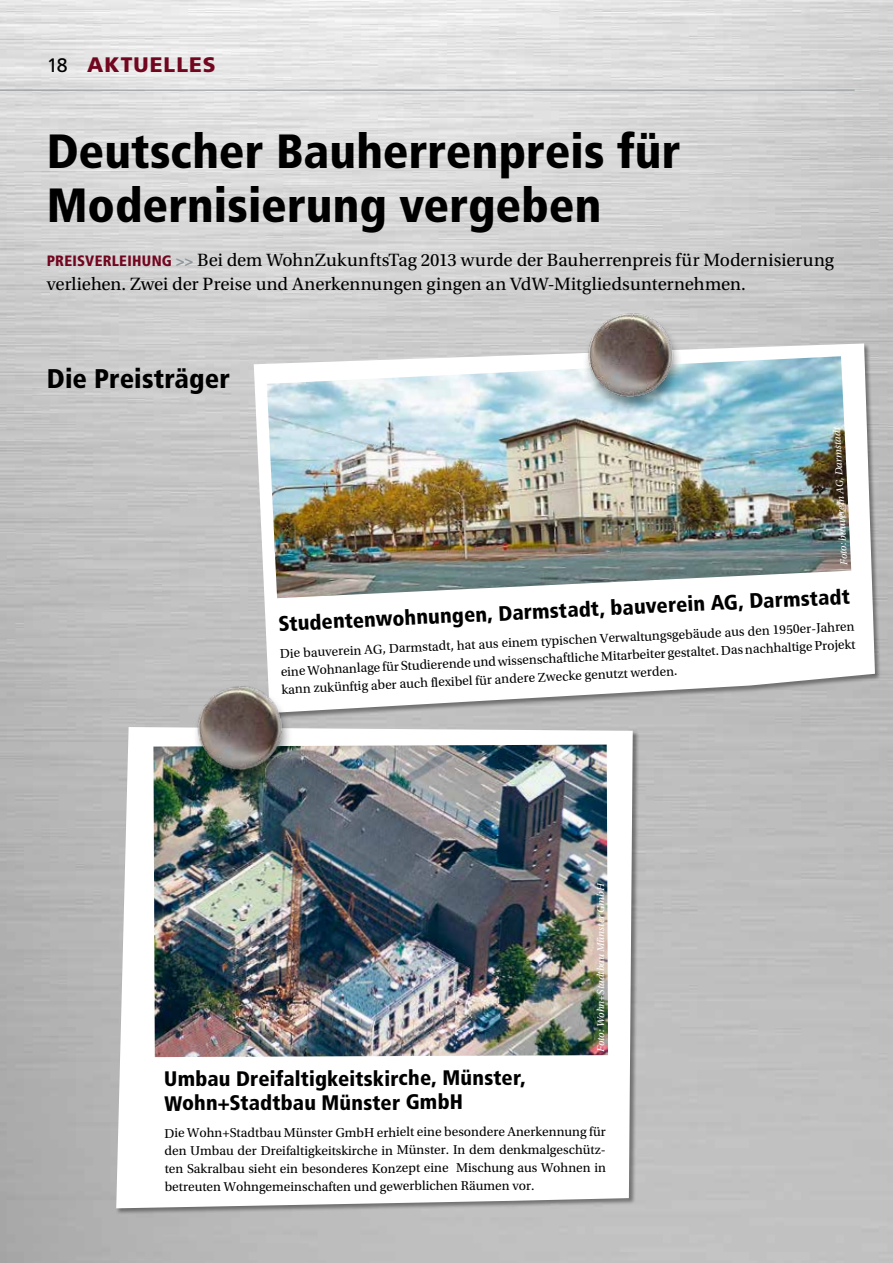
<style>
.page{position:relative;width:893px;height:1263px;background:#fff}
.page>*{position:absolute;margin:0;border:0;box-sizing:border-box;transform-origin:0 0}
.t1{font:900 condensed 48px/54px "Frutiger LT Std";color:#000}
.t2{font:900 condensed 27px "Frutiger LT Std";color:#000}
.t3{font:900 condensed 21px/24.3px "Frutiger LT Std";color:#000}
.t4{font:900 21px "Frutiger";letter-spacing:.05em;color:#72061f}
.t5{font:18.75px/24px "Utopia Std";letter-spacing:-.005em;color:#000}
.t6{font:13.5px/18.1px "Utopia Std";letter-spacing:-.005em;color:#000;text-align:justify}
.t7{font:italic 10.5px "Utopia Std";color:#fff}
.s1{font-weight:400;font-size:19.5px;color:#000}
.s2{font-family:"Frutiger LT Std";font-weight:900;font-stretch:condensed;font-size:15px;color:#72061f}
.s3{font-family:"Frutiger LT Std";font-weight:900;font-stretch:condensed;font-size:15px;color:#8d969b}
</style>
<div class="page">
<hr style="left:0;top:90px;width:855px;height:1px;background:#8d969b">
<div style="left:253px;top:343px;width:628px;height:377px;background:#000;opacity:.4"></div>
<svg style="left:254px;top:343px;width:621px;height:370px"></svg>
<img style="left:267px;top:356px;width:584px;height:242px">
<div style="left:116px;top:727px;width:523px;height:488px;background:#000;opacity:.4"></div>
<svg style="left:116px;top:727px;width:517px;height:481px"></svg>
<img style="left:153px;top:744px;width:455px;height:313px">
<img style="left:174px;top:674px;width:125px;height:117px">
<img style="left:568px;top:305px;width:117px;height:108px">
<h3 class="t4" style="left:47px;top:52px;width:169px"><span class="s1">18</span> AKTUELLES</h3>
<h1 class="t1" style="left:47px;top:124px;width:635px">Deutscher Bauherrenpreis für<br>Modernisierung vergeben</h1>
<h3 class="t5" style="left:47px;top:248px;width:789px"><span class="s2">Preisverleihung</span> <span class="s3">&gt;&gt;</span> Bei dem WohnZukunftsTag 2013 wurde der Bauherrenpreis für Modernisierung verliehen. Zwei der Preise und Anerkennungen gingen an VdW-Mitgliedsunternehmen.</h3>
<h2 class="t2" style="left:47px;top:362px;width:185px">Die Preisträger</h2>
<p class="t7" style="left:838px;top:566px;width:140px;rotate:-93deg">Foto: bauverein AG, Darmstadt</p>
<h3 class="t3" style="left:278px;top:613px;width:576px;rotate:-3deg">Studentenwohnungen, Darmstadt, bauverein AG, Darmstadt</h3>
<p class="t6" style="left:279px;top:646px;width:577px;rotate:-3deg">Die bauverein AG, Darmstadt, hat aus einem typischen Verwaltungsgebäude aus den 1950er-Jahren eine Wohnanlage für Studierende und wissenschaftliche Mitarbeiter gestaltet. Das nachhaltige Projekt kann zukünftig aber auch flexibel für andere Zwecke genutzt werden.</p>
<p class="t7" style="left:595px;top:1052px;width:171px;rotate:-90deg">Foto: Wohn+Stadtbau Münster GmbH</p>
<h3 class="t3" style="left:164px;top:1066px;width:363px">Umbau Dreifaltigkeitskirche, Münster,<br>Wohn+Stadtbau Münster GmbH</h3>
<p class="t6" style="left:165px;top:1123px;width:443px">Die Wohn+Stadtbau Münster GmbH erhielt eine besondere Anerkennung für den Umbau der Dreifaltigkeitskirche in Münster. In dem denkmalgeschütz&shy;ten Sakralbau sieht ein besonderes Konzept eine Mischung aus Wohnen in betreuten Wohngemeinschaften und gewerblichen Räumen vor.</p>
</div>
